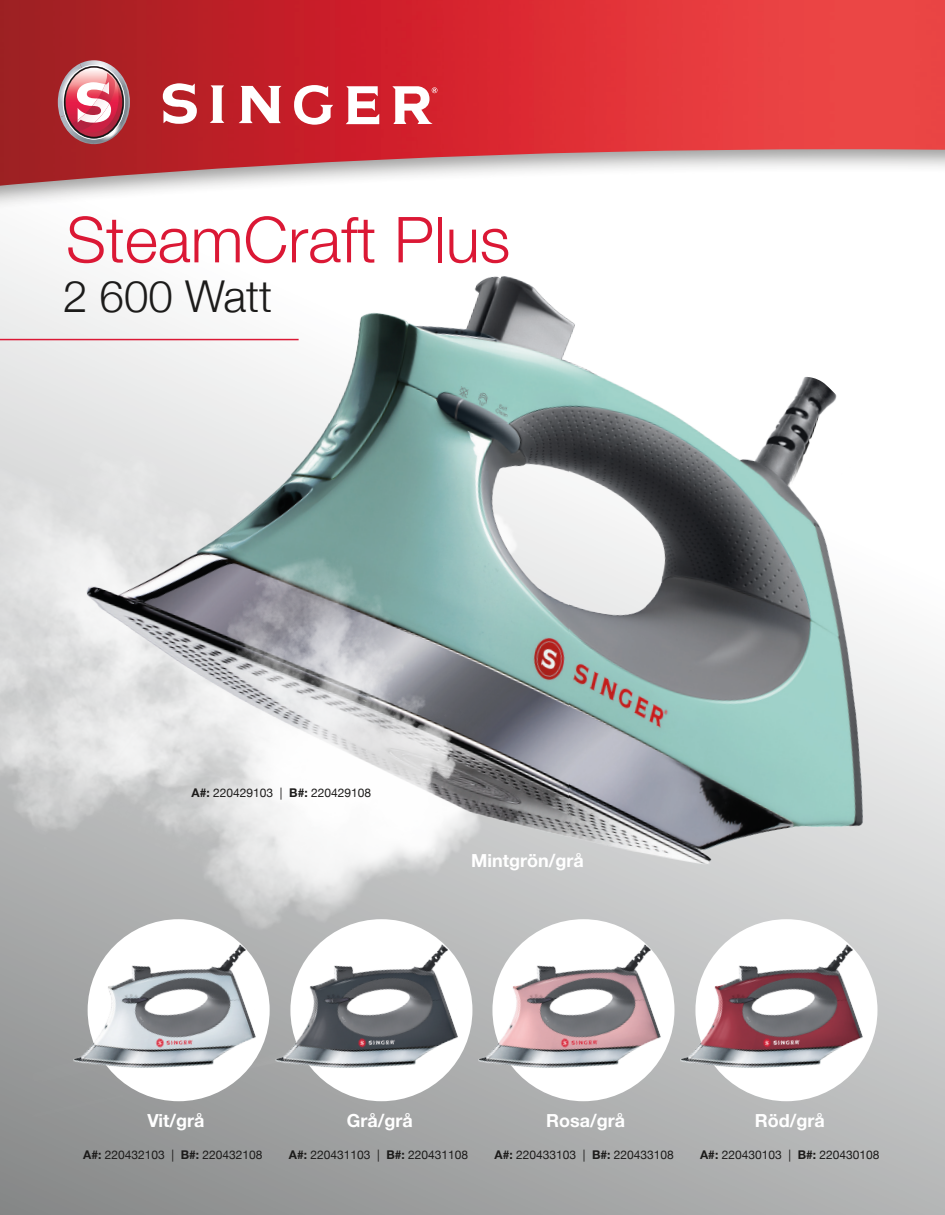
<style>
.page{position:relative;width:945px;height:1215px;background:#fff}
.page>*{position:absolute;margin:0;border:0;box-sizing:border-box;transform-origin:0 0}
.t1{font:300 63.45px "Helvetica Neue";color:#db1835}
.t2{font:300 43.95px "Helvetica Neue";color:#1c1b1a}
.t3{font:700 18px "Helvetica Neue";color:#fff}
.t4{font:12px "Helvetica Neue";color:#1c1b1a}
.s1{font-weight:700}
</style>
<div class="page">
<svg style="left:0;top:652px;width:945px;height:563px;background:#adaeae"></svg>
<img style="left:0;top:941px;width:728px;height:187px">
<img style="left:0;top:248px;width:910px;height:693px">
<img style="left:40px;top:431px;width:528px;height:525px">
<div style="left:88px;top:919px;width:182px;height:182px;background:#fff;border-radius:50%"></div>
<img style="left:68px;top:936px;width:200px;height:149px">
<div style="left:290px;top:919px;width:182px;height:182px;background:#fff;border-radius:50%"></div>
<img style="left:270px;top:936px;width:200px;height:149px">
<div style="left:492px;top:919px;width:183px;height:182px;background:#fff;border-radius:50%"></div>
<img style="left:472px;top:936px;width:201px;height:149px">
<div style="left:695px;top:919px;width:183px;height:182px;background:#fff;border-radius:50%"></div>
<img style="left:675px;top:936px;width:200px;height:149px">
<hr style="left:0;top:339px;width:299px;height:1px;background:#db1835">
<img style="left:0;top:0;width:945px;height:206px">
<img style="left:58px;top:60px;width:72px;height:84px">
<svg style="left:163px;top:83px;width:34px;height:41px"></svg>
<svg style="left:210px;top:85px;width:14px;height:38px"></svg>
<svg style="left:239px;top:86px;width:43px;height:37px"></svg>
<svg style="left:294px;top:85px;width:39px;height:40px"></svg>
<svg style="left:346px;top:86px;width:33px;height:38px"></svg>
<svg style="left:392px;top:86px;width:45px;height:38px"></svg>
<p class="t1" style="left:66px;top:189px;width:446px">SteamCraft Plus</p>
<p class="t2" style="left:63px;top:261px;width:211px">2 600 Watt</p>
<p class="t4" style="left:192px;top:784px;width:181px"><span class="s1">A#:</span> 220429103 | <span class="s1">B#:</span> 220429108</p>
<p class="t3" style="left:471px;top:847px;width:114px">Mintgrön/grå</p>
<p class="t3" style="left:148px;top:1106px;width:59px">Vit/grå</p>
<p class="t3" style="left:347px;top:1106px;width:68px">Grå/grå</p>
<p class="t3" style="left:546px;top:1106px;width:81px">Rosa/grå</p>
<p class="t3" style="left:755px;top:1106px;width:72px">Röd/grå</p>
<p class="t4" style="left:83px;top:1146px;width:181px"><span class="s1">A#:</span> 220432103 | <span class="s1">B#:</span> 220432108</p>
<p class="t4" style="left:289px;top:1146px;width:181px"><span class="s1">A#:</span> 220431103 | <span class="s1">B#:</span> 220431108</p>
<p class="t4" style="left:494px;top:1146px;width:181px"><span class="s1">A#:</span> 220433103 | <span class="s1">B#:</span> 220433108</p>
<p class="t4" style="left:700px;top:1146px;width:181px"><span class="s1">A#:</span> 220430103 | <span class="s1">B#:</span> 220430108</p>
</div>
